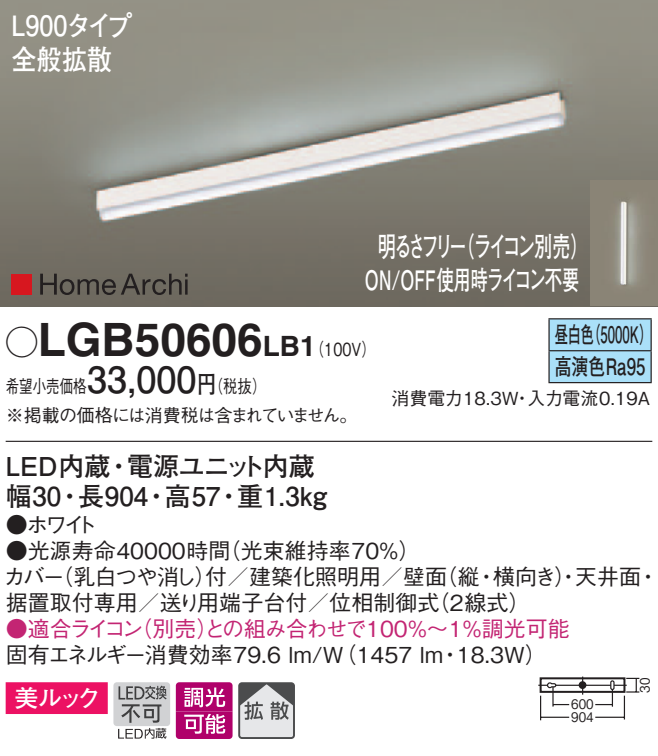
<style>
.page{position:relative;width:658px;height:756px;background:#fff}
.page>*{position:absolute;margin:0;border:0;box-sizing:border-box;transform-origin:0 0}
.t1{font:700 46px "Helvetica LT Std";color:#231f20}
.t2{font:700 36px "Futo Go B101 Pro";color:#231f20}
.t3{font:700 28px "Futo Go B101 Pro";letter-spacing:-.1em;color:#fff;scale:.64 1}
.t4{font:700 28px/34px "Futo Go B101 Pro";color:#fff;scale:.9 1}
.t5{font:700 28px "Helvetica LT Std";color:#231f20}
.t6{font:700 26.8px "Futo Go B101 Pro";letter-spacing:-.005em;color:#fff;scale:.64 1}
.t7{font:700 26px "Futo Go B101 Pro";color:#231f20}
.t8{font:700 26px "Futo Go B101 Pro";letter-spacing:-.05em;color:#231f20}
.t9{font:700 24px "Futo Go B101 Pro";color:#fff}
.t10{font:700 22.8px/32px "Futo Go B101 Pro";color:#231f20;scale:.58 1}
.t11{font:500 22px "Gothic BBB Pro";color:#231f20}
.t12{font:500 22px "Gothic BBB Pro";letter-spacing:-.045em;color:#c32573}
.t13{font:500 18px/28px "Gothic BBB Pro";letter-spacing:-.04em;color:#231f20;scale:.75 1}
.t14{font:500 18px "Gothic BBB Pro";color:#231f20}
.t15{font:500 18px "Gothic BBB Pro";color:#231f20;scale:.8 1}
.t16{font:500 13.2px/13.2px "Gothic BBB Pro";color:#231f20;scale:.9 1}
.s1{font-family:"Ford Classification 1";font-weight:400;font-size:32px}
.s2{font-family:"Futo Go B101 Pro";font-weight:700;font-size:24px}
.s3{font-family:"Helvetica LT Std";font-weight:700;font-size:28px}
</style>
<div class="page">
<hr style="left:623px;top:695px;width:2px;height:24px;background:#231f20">
<hr style="left:595px;top:716px;width:29px;height:2px;background:#231f20">
<div style="left:539px;top:677px;width:86px;height:15px;border:2px solid #231f20"></div>
<svg style="left:595px;top:677px;width:44px;height:29px"></svg>
<hr style="left:555px;top:684px;width:55px;height:2px;background:#231f20">
<svg style="left:538px;top:681px;width:31px;height:39px"></svg>
<div style="left:578px;top:681px;width:8px;height:8px;background:#231f20;border-radius:50%"></div>
<div style="left:610px;top:680px;width:4px;height:10px;border:1px solid #231f20;border-radius:2px"></div>
<img style="left:0;top:0;width:658px;height:306px">
<div style="left:11px;top:274px;width:21px;height:20px;background:#d7171f"></div>
<svg style="left:40px;top:273px;width:147px;height:22px;background:#59554e"></svg>
<div style="left:6px;top:682px;width:102px;height:32px;background:#ec1163"></div>
<div style="left:113px;top:682px;width:57px;height:44px;background:#d1d2d4;border-radius:3px"></div>
<svg style="left:118px;top:728px;width:48px;height:10px"></svg>
<svg style="left:118px;top:685px;width:48px;height:37px"></svg>
<svg style="left:176px;top:682px;width:56px;height:57px;background:#c23d8d"></svg>
<svg style="left:241px;top:685px;width:51px;height:51px;background:#b4b5b7"></svg>
<div style="left:238px;top:682px;width:57px;height:57px;border:2px solid #4b4c4d;border-radius:3px"></div>
<hr style="left:6px;top:440px;width:646px;height:2px;background:#231f20">
<div style="left:549px;top:319px;width:101px;height:63px;background:#aae0f9"></div>
<hr style="left:548px;top:318px;width:103px;height:1px;background:#231f20">
<hr style="left:548px;top:319px;width:1px;height:31px;background:#231f20">
<hr style="left:650px;top:319px;width:1px;height:31px;background:#231f20">
<hr style="left:548px;top:350px;width:103px;height:1px;background:#231f20">
<hr style="left:548px;top:351px;width:1px;height:31px;background:#231f20">
<hr style="left:650px;top:351px;width:1px;height:31px;background:#231f20">
<hr style="left:548px;top:382px;width:103px;height:1px;background:#231f20">
<img style="left:590px;top:181px;width:68px;height:124px">
<p class="t4" style="left:11px;top:5px;width:136px">L900タイプ全般拡散</p>
<p class="t3" style="left:456px;top:224px;width:208px">（ライコン別売(</p>
<p class="t3" style="left:378px;top:224px;width:141px">明るさフリー</p>
<p class="t6" style="left:365px;top:258px;width:336px">ON/OFF使用時ライコン不要</p>
<h1 class="t1" style="left:6px;top:311px;width:258px"><span class="s1">A</span>LGB50606</h1>
<p class="t15" style="left:197px;top:372px;width:88px">（<span class="s2">円</span>税抜(</p>
<p class="t5" style="left:263px;top:329px;width:39px">LB</p>
<p class="t15" style="left:300px;top:334px;width:96px">（<span class="s3">1</span> 100 (V</p>
<h2 class="t2" style="left:87px;top:351px;width:111px">33,000</h2>
<p class="t13" style="left:6px;top:370px;width:471px">希望小売価格<br>※掲載の価格には消費税は含まれていません。</p>
<p class="t8" style="left:127px;top:445px;width:189px">電源ユニット内蔵</p>
<p class="t7" style="left:6px;top:445px;width:106px">LED内蔵</p>
<p class="t7" style="left:106px;top:445px;width:27px">・</p>
<p class="t7" style="left:237px;top:475px;width:91px">重1.3kg</p>
<p class="t7" style="left:6px;top:475px;width:57px">幅30</p>
<p class="t11" style="left:45px;top:506px;width:54px">ワイト</p>
<p class="t7" style="left:165px;top:475px;width:57px">高57</p>
<p class="t7" style="left:78px;top:475px;width:72px">長904</p>
<p class="t7" style="left:57px;top:475px;width:27px">・</p>
<p class="t7" style="left:144px;top:475px;width:27px">・</p>
<p class="t7" style="left:216px;top:475px;width:27px">・</p>
<p class="t11" style="left:6px;top:506px;width:44px">●ホ</p>
<p class="t10" style="left:587px;top:316px;width:115px">（5000 (K</p>
<p class="t10" style="left:554px;top:316px;width:158px">昼白色<br>高演色Ra95</p>
<p class="t14" style="left:391px;top:383px;width:129px">消費電力18.3W</p>
<p class="t14" style="left:527px;top:383px;width:124px">入力電流0.19A</p>
<p class="t14" style="left:513px;top:383px;width:19px">・</p>
<p class="t11" style="left:219px;top:532px;width:203px">（光束維持率70％(</p>
<p class="t11" style="left:6px;top:532px;width:226px">●光源寿命40000時間</p>
<p class="t11" style="left:51px;top:558px;width:397px">（乳白つや消し付）／建築化照明用／壁面</p>
<p class="t11" style="left:435px;top:558px;width:45px">（縦</p>
<p class="t11" style="left:493px;top:558px;width:88px">横向き）・</p>
<p class="t11" style="left:575px;top:558px;width:67px">天井面</p>
<p class="t11" style="left:3px;top:558px;width:63px">カバー</p>
<p class="t11" style="left:475px;top:558px;width:23px">・</p>
<p class="t11" style="left:637px;top:558px;width:23px">・</p>
<p class="t11" style="left:428px;top:584px;width:104px">（2線式(</p>
<p class="t11" style="left:6px;top:584px;width:435px">据置取付専用／送り用端子台付／位相制御式</p>
<p class="t12" style="left:130px;top:610px;width:441px">（別売との組み合わせで100％～1％調光可能</p>
<p class="t12" style="left:196px;top:610px;width:23px">）</p>
<p class="t12" style="left:6px;top:610px;width:139px">●適合ライコン</p>
<p class="t11" style="left:6px;top:636px;width:439px">固有エネルギー消費効率79.6 lm （W/ 1457 lm</p>
<p class="t11" style="left:457px;top:636px;width:92px">18.3W(</p>
<p class="t11" style="left:439px;top:636px;width:23px">・</p>
<p class="t9" style="left:14px;top:679px;width:88px">美ルック</p>
<p class="t16" style="left:571px;top:695px;width:26px">600<br>904</p>
<p class="t16" style="left:636px;top:692px;width:18px;rotate:-90deg">30</p>
</div>
